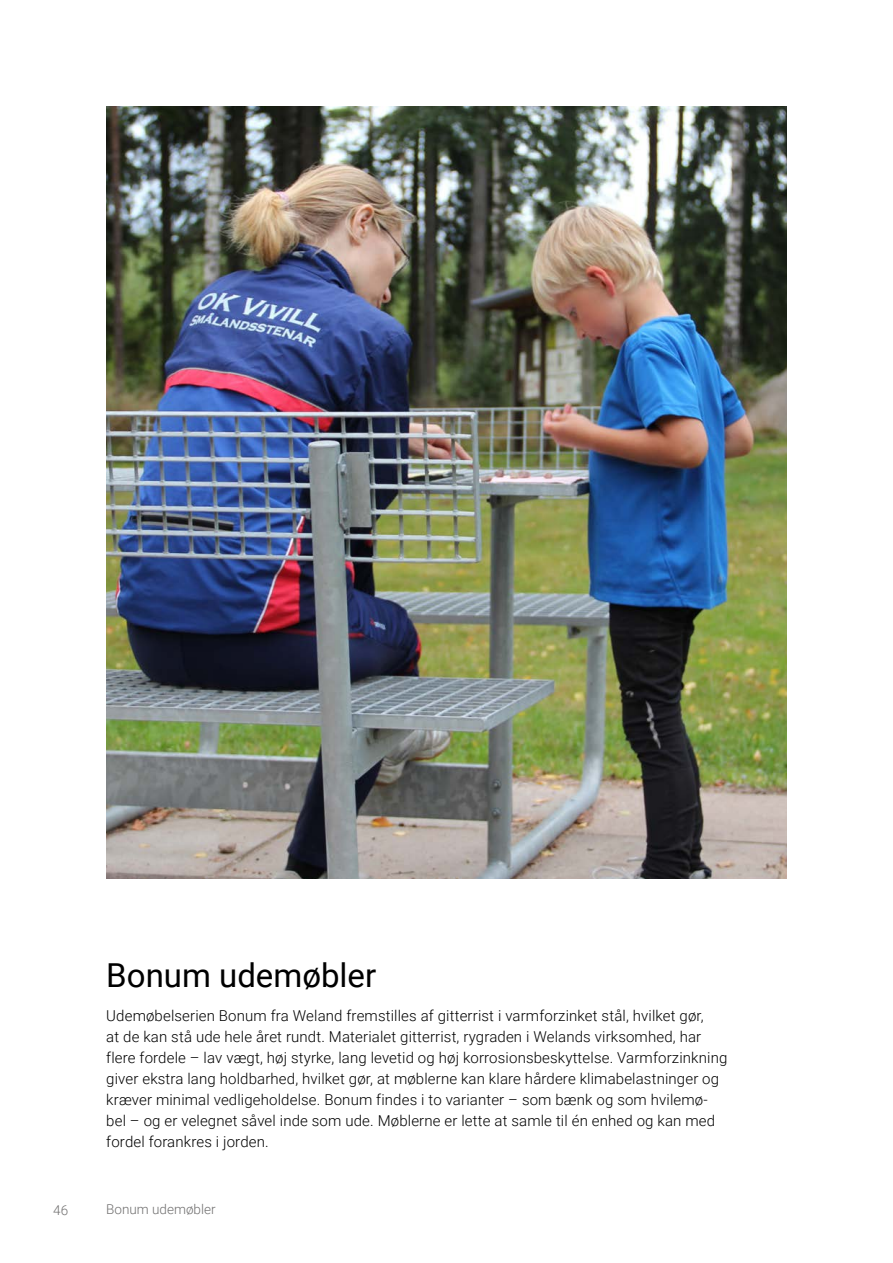
<style>
.page{position:relative;width:893px;height:1263px;background:#fff}
.page>*{position:absolute;margin:0;border:0;box-sizing:border-box;transform-origin:0 0}
.t1{font:33px "Roboto";color:#000}
.t2{font:300 15px/21px "Roboto";letter-spacing:.01em;color:#000}
.t3{font:300 13.5px "Roboto";color:#706f6f}
</style>
<div class="page">
<img style="left:106px;top:106px;width:681px;height:773px">
<p class="t3" style="left:53px;top:1200px;width:17px">46</p>
<h1 class="t1" style="left:106px;top:952px;width:271px">Bonum udemøbler</h1>
<p class="t2" style="left:106px;top:1004px;width:623px">Udemøbelserien Bonum fra Weland fremstilles af gitterrist i varmforzinket stål, hvilket gør,<br>at de kan stå ude hele året rundt. Materialet gitterrist, rygraden i Welands virksomhed, har flere fordele – lav vægt, høj styrke, lang levetid og høj korrosionsbeskyttelse. Varmforzinkning giver ekstra lang holdbarhed, hvilket gør, at møblerne kan klare hårdere klimabelastninger og kræver minimal vedligeholdelse. Bonum findes i to varianter – som bænk og som hvilemø&shy;bel – og er velegnet såvel inde som ude. Møblerne er lette at samle til én enhed og kan med fordel forankres i jorden.</p>
<p class="t3" style="left:106px;top:1200px;width:111px">Bonum udemøbler</p>
</div>
